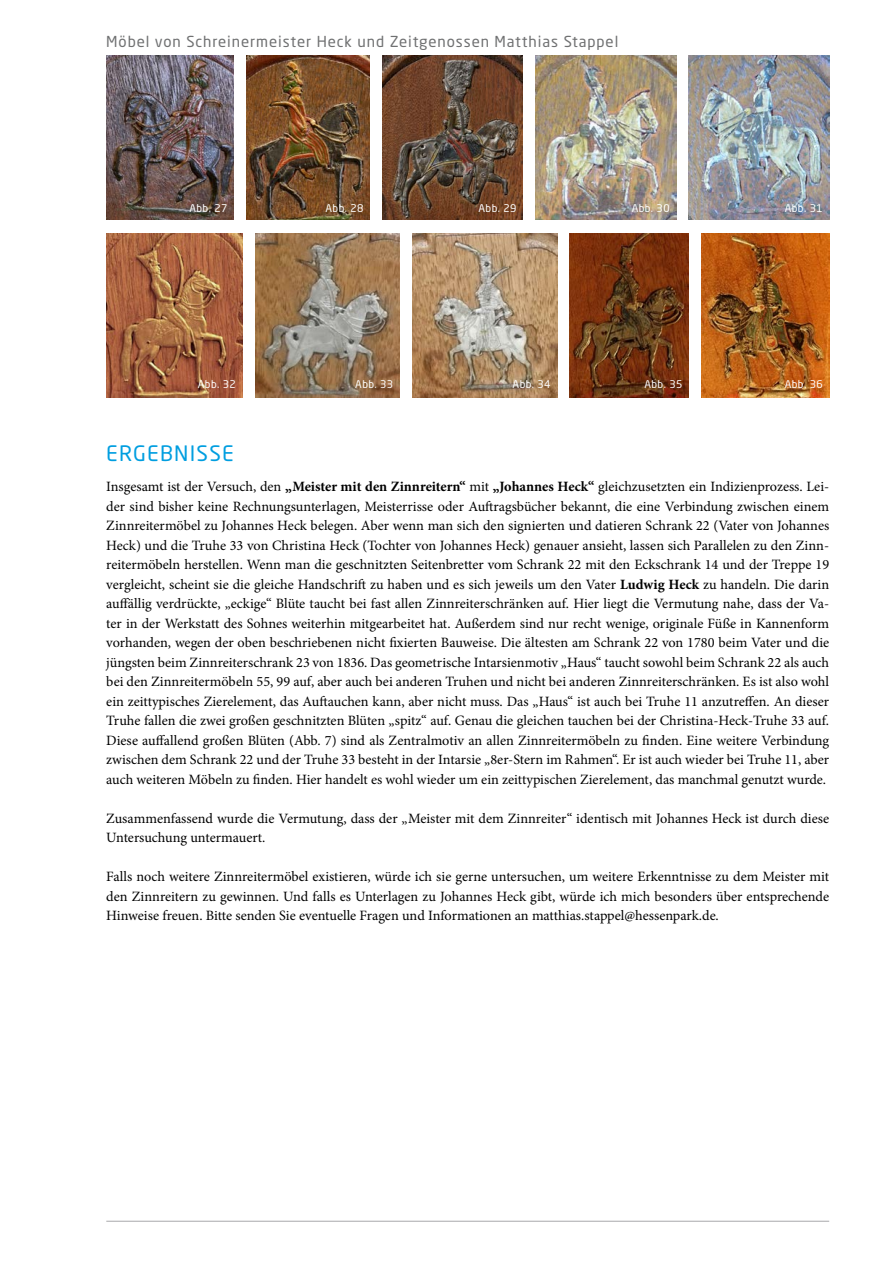
<style>
.page{position:relative;width:893px;height:1263px;background:#fff}
.page>*{position:absolute;margin:0;border:0;box-sizing:border-box;transform-origin:0 0}
.t1{font:21px "Neo Sans Pro Cyr";letter-spacing:.06em;color:#009ee0}
.t2{font:15px "Neo Sans Pro Cyr";letter-spacing:.06em;color:#707172}
.t3{font:14.25px/19.5px "Minion Pro";letter-spacing:-.005em;color:#000;text-align:justify}
.t4{font:10.5px "Neo Sans Pro Cyr";letter-spacing:.04em;color:#fff}
.s1{font-weight:700}
</style>
<div class="page">
<hr style="left:106px;top:1221px;width:723px;height:1px;background:#a7a8aa">
<img style="left:106px;top:55px;width:128px;height:164px">
<img style="left:247px;top:55px;width:123px;height:164px">
<img style="left:383px;top:55px;width:140px;height:164px">
<img style="left:536px;top:55px;width:140px;height:164px">
<img style="left:689px;top:55px;width:140px;height:164px">
<img style="left:106px;top:234px;width:136px;height:164px">
<img style="left:255px;top:234px;width:145px;height:164px">
<img style="left:412px;top:234px;width:145px;height:164px">
<img style="left:570px;top:234px;width:118px;height:164px">
<img style="left:702px;top:234px;width:127px;height:164px">
<p class="t2" style="left:106px;top:32px;width:514px">Möbel von Schreinermeister Heck und Zeitgenossen Matthias Stappel</p>
<p class="t4" style="left:189px;top:202px;width:40px">Abb. 27</p>
<p class="t4" style="left:325px;top:202px;width:40px">Abb. 28</p>
<p class="t4" style="left:479px;top:202px;width:40px">Abb. 29</p>
<p class="t4" style="left:632px;top:202px;width:40px">Abb. 30</p>
<p class="t4" style="left:785px;top:202px;width:40px">Abb. 31</p>
<p class="t4" style="left:198px;top:377px;width:40px">Abb. 32</p>
<p class="t4" style="left:355px;top:377px;width:40px">Abb. 33</p>
<p class="t4" style="left:513px;top:377px;width:40px">Abb. 34</p>
<p class="t4" style="left:644px;top:377px;width:40px">Abb. 35</p>
<p class="t4" style="left:785px;top:377px;width:40px">Abb. 36</p>
<h1 class="t1" style="left:106px;top:440px;width:129px">ERGEBNISSE</h1>
<p class="t3" style="left:106px;top:477px;width:724px">Insgesamt ist der Versuch, den <span class="s1">„Meister mit den Zinnreitern“</span> mit <span class="s1">„Johannes Heck“</span> gleichzusetzten ein Indizienprozess. Lei&shy;der sind bisher keine Rechnungsunterlagen, Meisterrisse oder Auftragsbücher bekannt, die eine Verbindung zwischen einem Zinnreitermöbel zu Johannes Heck belegen. Aber wenn man sich den signierten und datieren Schrank 22 (Vater von Johannes Heck) und die Truhe 33 von Christina Heck (Tochter von Johannes Heck) genauer ansieht, lassen sich Parallelen zu den Zinn&shy;reitermöbeln herstellen. Wenn man die geschnitzten Seitenbretter vom Schrank 22 mit den Eckschrank 14 und der Treppe 19 vergleicht, scheint sie die gleiche Handschrift zu haben und es sich jeweils um den Vater <span class="s1">Ludwig Heck</span> zu handeln. Die darin auffällig verdrückte, „eckige“ Blüte taucht bei fast allen Zinnreiterschränken auf. Hier liegt die Vermutung nahe, dass der Va&shy;ter in der Werkstatt des Sohnes weiterhin mitgearbeitet hat. Außerdem sind nur recht wenige, originale Füße in Kannenform vorhanden, wegen der oben beschriebenen nicht fixierten Bauweise. Die ältesten am Schrank 22 von 1780 beim Vater und die jüngsten beim Zinnreiterschrank 23 von 1836. Das geometrische Intarsienmotiv „Haus“ taucht sowohl beim Schrank 22 als auch bei den Zinnreitermöbeln 55, 99 auf, aber auch bei anderen Truhen und nicht bei anderen Zinnreiterschränken. Es ist also wohl ein zeittypisches Zierelement, das Auftauchen kann, aber nicht muss. Das „Haus“ ist auch bei Truhe 11 anzutreffen. An dieser Truhe fallen die zwei großen geschnitzten Blüten „spitz“ auf. Genau die gleichen tauchen bei der Christina-Heck-Truhe 33 auf.<br>Diese auffallend großen Blüten (Abb. 7) sind als Zentralmotiv an allen Zinnreitermöbeln zu finden. Eine weitere Verbindung zwischen dem Schrank 22 und der Truhe 33 besteht in der Intarsie „8er-Stern im Rahmen“. Er ist auch wieder bei Truhe 11, aber auch weiteren Möbeln zu finden. Hier handelt es wohl wieder um ein zeittypischen Zierelement, das manchmal genutzt wurde.</p>
<p class="t3" style="left:106px;top:808px;width:724px">Zusammenfassend wurde die Vermutung, dass der „Meister mit dem Zinnreiter“ identisch mit Johannes Heck ist durch diese<br>Untersuchung untermauert.</p>
<p class="t3" style="left:106px;top:867px;width:724px">Falls noch weitere Zinnreitermöbel existieren, würde ich sie gerne untersuchen, um weitere Erkenntnisse zu dem Meister mit den Zinnreitern zu gewinnen. Und falls es Unterlagen zu Johannes Heck gibt, würde ich mich besonders über entsprechende Hinweise freuen. Bitte senden Sie eventuelle Fragen und Informationen an matthias.stappel@hessenpark.de.</p>
</div>
